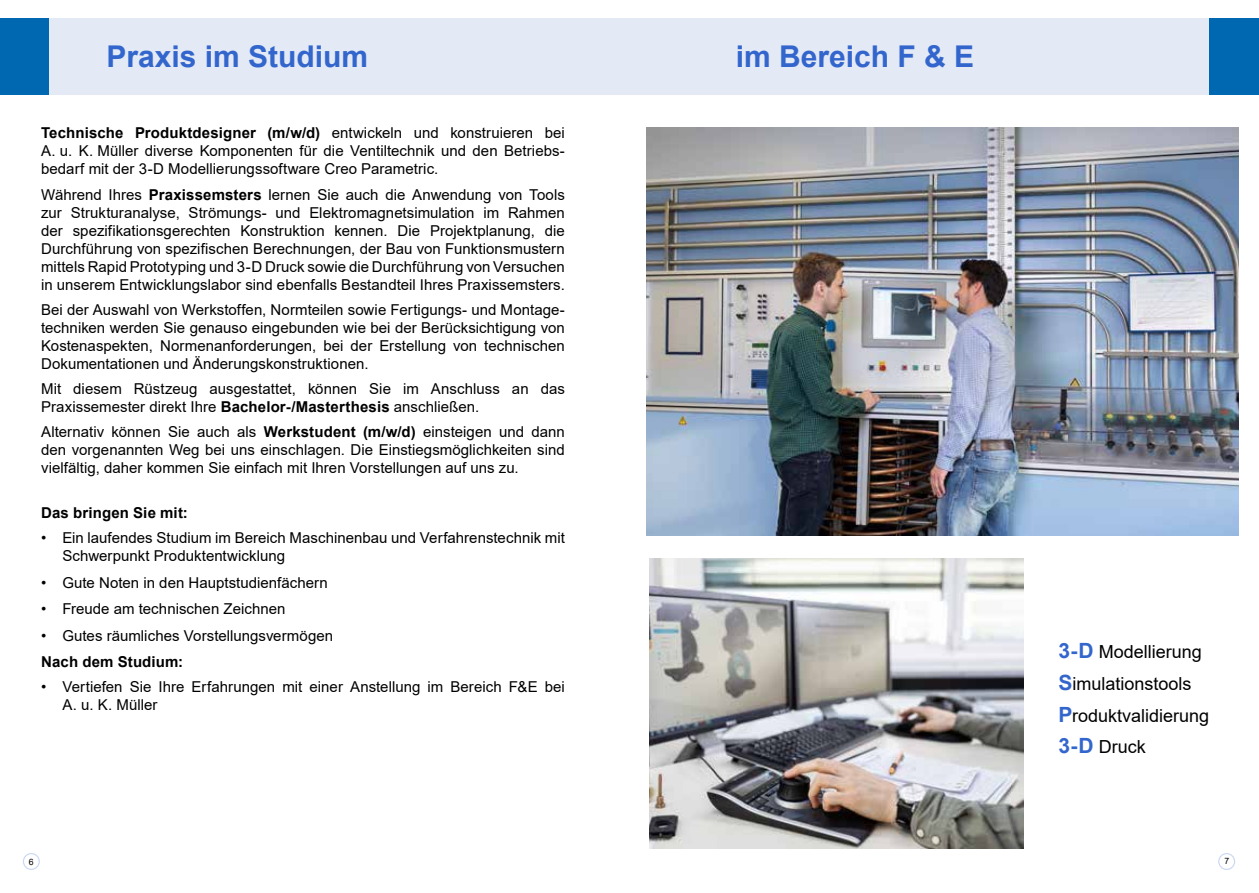
<style>
.page{position:relative;width:1259px;height:893px;background:#fff}
.page>*{position:absolute;margin:0;border:0;box-sizing:border-box;transform-origin:0 0}
.t1{font:700 30px "Arial";color:#36c}
.t2{font:18px/31.7px "Arial";color:#000}
.t3{font:15px/18px "Arial";letter-spacing:.005em;color:#000;text-align:justify}
.t4{font:700 15px "Arial";letter-spacing:.01em;color:#000}
.t5{font:8.7px "Arial";color:#000}
.s1{font-weight:700}
.s2{font-weight:700;font-size:21px;color:#36c}
</style>
<div class="page">
<div style="left:1218px;top:853px;width:17px;height:17px;border:1px solid #ccd9f2;border-radius:50%"></div>
<div style="left:23px;top:853px;width:17px;height:17px;border:1px solid #ccd9f2;border-radius:50%"></div>
<div style="left:0;top:18px;width:1259px;height:77px;background:#e4e9f6"></div>
<div style="left:0;top:18px;width:49px;height:77px;background:#0067b1"></div>
<div style="left:1209px;top:18px;width:50px;height:77px;background:#0067b1"></div>
<img style="left:646px;top:128px;width:592px;height:408px">
<img style="left:649px;top:558px;width:374px;height:290px">
<h1 class="t1" style="left:106px;top:36px;width:263px">Praxis im Studium</h1>
<h1 class="t1" style="left:736px;top:36px;width:240px">im Bereich F &amp; E</h1>
<p class="t3" style="left:41px;top:124px;width:525px"><span class="s1">Technische Produktdesigner (m/w/d)</span> entwickeln und konstruieren bei A. u. K. Müller diverse Komponenten für die Ventiltechnik und den Betriebs&shy;bedarf mit der 3-D Modellierungssoftware Creo Parametric.</p>
<p class="t3" style="left:41px;top:185px;width:525px">Während Ihres <span class="s1">Praxissemsters</span> lernen Sie auch die Anwendung von Tools zur Strukturanalyse, Strömungs- und Elektromagnetsimulation im Rahmen der spezifikationsgerechten Konstruktion kennen. Die Projektplanung, die Durchführung von spezifischen Berechnungen, der Bau von Funktionsmustern mittels Rapid Prototyping und 3-D Druck sowie die Durchführung von Versuchen in unserem Entwicklungslabor sind ebenfalls Bestandteil Ihres Praxissemsters.</p>
<p class="t3" style="left:41px;top:301px;width:525px">Bei der Auswahl von Werkstoffen, Normteilen sowie Fertigungs- und Montage&shy;techniken werden Sie genauso eingebunden wie bei der Berücksichtigung von Kostenaspekten, Normenanforderungen, bei der Erstellung von technischen Dokumentationen und Änderungskonstruktionen.</p>
<p class="t3" style="left:41px;top:380px;width:525px">Mit diesem Rüstzeug ausgestattet, können Sie im Anschluss an das<br>Praxissemester direkt Ihre <span class="s1">Bachelor-/Masterthesis</span> anschließen.</p>
<p class="t3" style="left:41px;top:423px;width:525px">Alternativ können Sie auch als <span class="s1">Werkstudent (m/w/d)</span> einsteigen und dann den vorgenannten Weg bei uns einschlagen. Die Einstiegsmöglichkeiten sind vielfältig, daher kommen Sie einfach mit Ihren Vorstellungen auf uns zu.</p>
<p class="t4" style="left:41px;top:502px;width:148px">Das bringen Sie mit:</p>
<p class="t3" style="left:62px;top:529px;width:504px;text-indent:-21px">• Ein laufendes Studium im Bereich Maschinenbau und Verfahrenstechnik mit<br>Schwerpunkt Produktentwicklung</p>
<p class="t3" style="left:41px;top:573px;width:288px">• Gute Noten in den Hauptstudienfächern</p>
<p class="t3" style="left:41px;top:600px;width:246px">• Freude am technischen Zeichnen</p>
<p class="t3" style="left:41px;top:626px;width:293px">• Gutes räumliches Vorstellungsvermögen</p>
<p class="t4" style="left:41px;top:651px;width:144px">Nach dem Studium:</p>
<p class="t3" style="left:62px;top:678px;width:504px;text-indent:-21px">• Vertiefen Sie Ihre Erfahrungen mit einer Anstellung im Bereich F&amp;E bei<br>A. u. K. Müller</p>
<p class="t2" style="left:1058px;top:636px;width:152px"><span class="s2">3-D</span> Modellierung<br><span class="s2">S</span>imulationstools<br><span class="s2">P</span>roduktvalidierung<br><span class="s2">3-D</span> Druck</p>
<p class="t5" style="left:29px;top:855px;width:6px">6</p>
<p class="t5" style="left:1224px;top:855px;width:6px">7</p>
</div>
